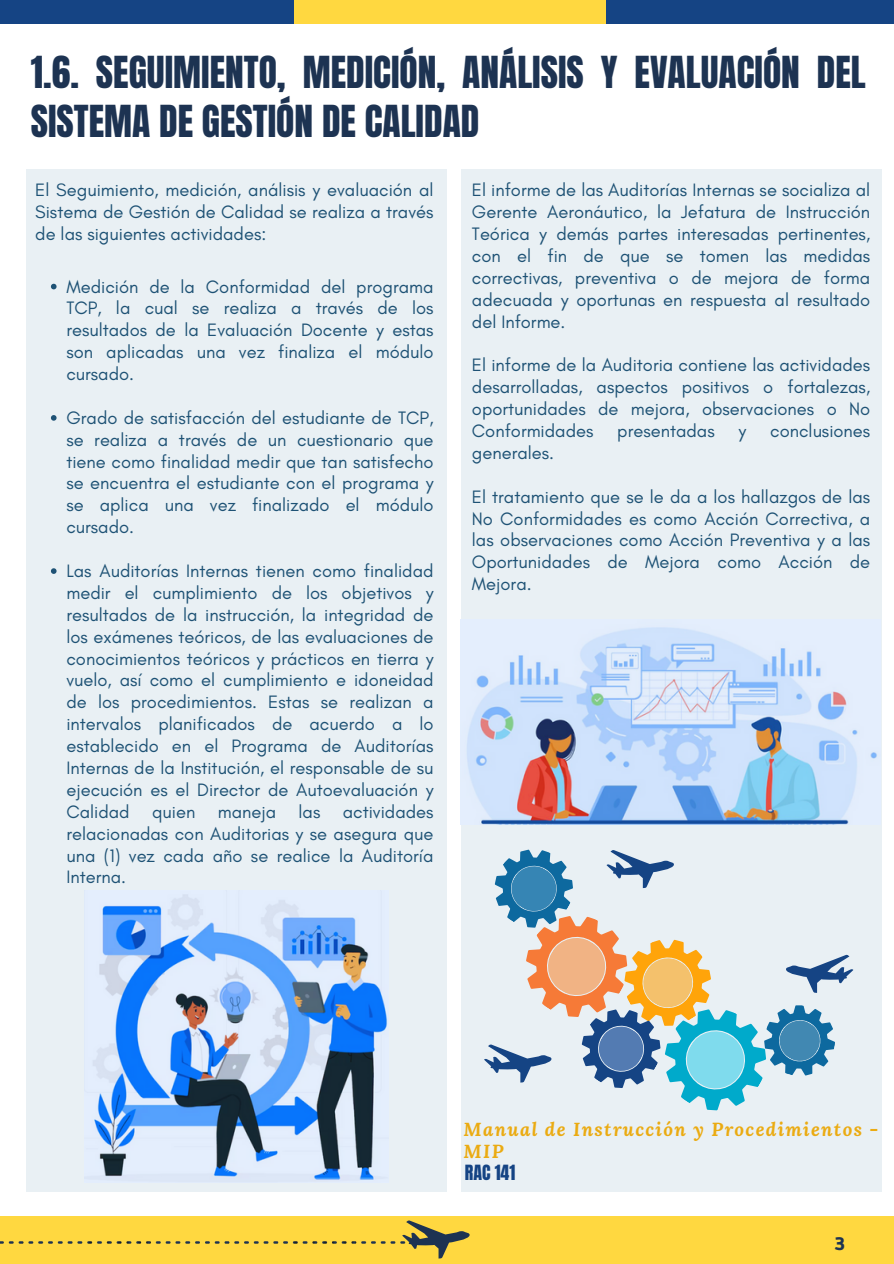
<style>
.page{position:relative;width:894px;height:1264px;background:#fff}
.page>*{position:absolute;margin:0;border:0;box-sizing:border-box;transform-origin:0 0}
.t1{font:37.5px/49.5px "Anton";color:#1d3352}
.t2{font:italic 700 18.75px/21.9px "Lora";letter-spacing:.07em;color:#ebab12}
.t3{font:18.3px/21.9px "Glacial Indifference";color:#1e5275;text-align:justify}
.t4{font:900 18px "Ruda";color:#1d3352}
.t5{font:17.85px "Anton";color:#154484}
</style>
<div class="page">
<div style="left:278px;top:0;width:328px;height:23px;background:#ffd840"></div>
<div style="left:0;top:0;width:293px;height:23px;background:#154484"></div>
<div style="left:0;top:1216px;width:893px;height:47px;background:#ffd840"></div>
<img style="left:0;top:1241px;width:200px;height:3px">
<svg style="left:405px;top:1220px;width:64px;height:38px"></svg>
<img style="left:205px;top:1234px;width:200px;height:10px">
<div style="left:606px;top:0;width:287px;height:23px;background:#154484"></div>
<div style="left:26px;top:169px;width:420px;height:1022px;background:#e9f0f4"></div>
<div style="left:461px;top:170px;width:420px;height:1021px;background:#e9f0f4"></div>
<img style="left:84px;top:890px;width:304px;height:291px">
<img style="left:466px;top:627px;width:412px;height:197px">
<svg style="left:51px;top:284px;width:6px;height:5px"></svg>
<svg style="left:51px;top:415px;width:6px;height:5px"></svg>
<svg style="left:51px;top:568px;width:6px;height:6px"></svg>
<svg style="left:484px;top:849px;width:369px;height:262px"></svg>
<p class="t1" style="left:31px;top:48px;width:836px">1.6. SEGUIMIENTO, MEDICIÓN, ANÁLISIS Y EVALUACIÓN DEL<br>SISTEMA DE GESTIÓN DE CALIDAD</p>
<p class="t3" style="left:35px;top:179px;width:399px">El Seguimiento, medición, análisis y evaluación al Sistema de Gestión de Calidad se realiza a través de las siguientes actividades:</p>
<p class="t3" style="left:66px;top:275px;width:368px">Medición de la Conformidad del programa TCP, la cual se realiza a través de los resultados de la Evaluación Docente y estas son aplicadas una vez finaliza el módulo cursado.</p>
<p class="t3" style="left:66px;top:406px;width:368px">Grado de satisfacción del estudiante de TCP, se realiza a través de un cuestionario que tiene como finalidad medir que tan satisfecho se encuentra el estudiante con el programa y se aplica una vez finalizado el módulo cursado.</p>
<p class="t3" style="left:66px;top:559px;width:368px">Las Auditorías Internas tienen como finalidad medir el cumplimiento de los objetivos y resultados de la instrucción, la integridad de los exámenes teóricos, de las evaluaciones de conocimientos teóricos y prácticos en tierra y vuelo, así como el cumplimiento e idoneidad de los procedimientos. Estas se realizan a intervalos planificados de acuerdo a lo establecido en el Programa de Auditorías Internas de la Institución, el responsable de su ejecución es el Director de Autoevaluación y Calidad quien maneja las actividades relacionadas con Auditorias y se asegura que una (1) vez cada año se realice la Auditoría Interna.</p>
<p class="t3" style="left:472px;top:179px;width:399px">El informe de las Auditorías Internas se socializa al Gerente Aeronáutico, la Jefatura de Instrucción Teórica y demás partes interesadas pertinentes, con el fin de que se tomen las medidas correctivas, preventiva o de mejora de forma adecuada y oportunas en respuesta al resultado del Informe.</p>
<h3 class="t3" style="left:472px;top:354px;width:399px">El informe de la Auditoria contiene las actividades desarrolladas, aspectos positivos o fortalezas, oportunidades de mejora, observaciones o No Conformidades</h3>
<h3 class="t3" style="left:617px;top:419px;width:99px">presentadas</h3>
<h3 class="t3" style="left:738px;top:419px;width:9px">y</h3>
<h3 class="t3" style="left:770px;top:419px;width:101px">conclusiones</h3>
<h3 class="t3" style="left:472px;top:441px;width:84px">generales.</h3>
<h2 class="t3" style="left:472px;top:485px;width:399px">El tratamiento que se le da a los hallazgos de las No Conformidades es como Acción Correctiva, a las observaciones como Acción Preventiva y a las Oportunidades de Mejora como Acción de Mejora.</h2>
<p class="t2" style="left:463px;top:1117px;width:416px">Manual de Instrucción y Procedimientos -<br>MIP</p>
<p class="t5" style="left:465px;top:1159px;width:52px">RAC 141</p>
<p class="t4" style="left:834px;top:1232px;width:11px">3</p>
</div>
